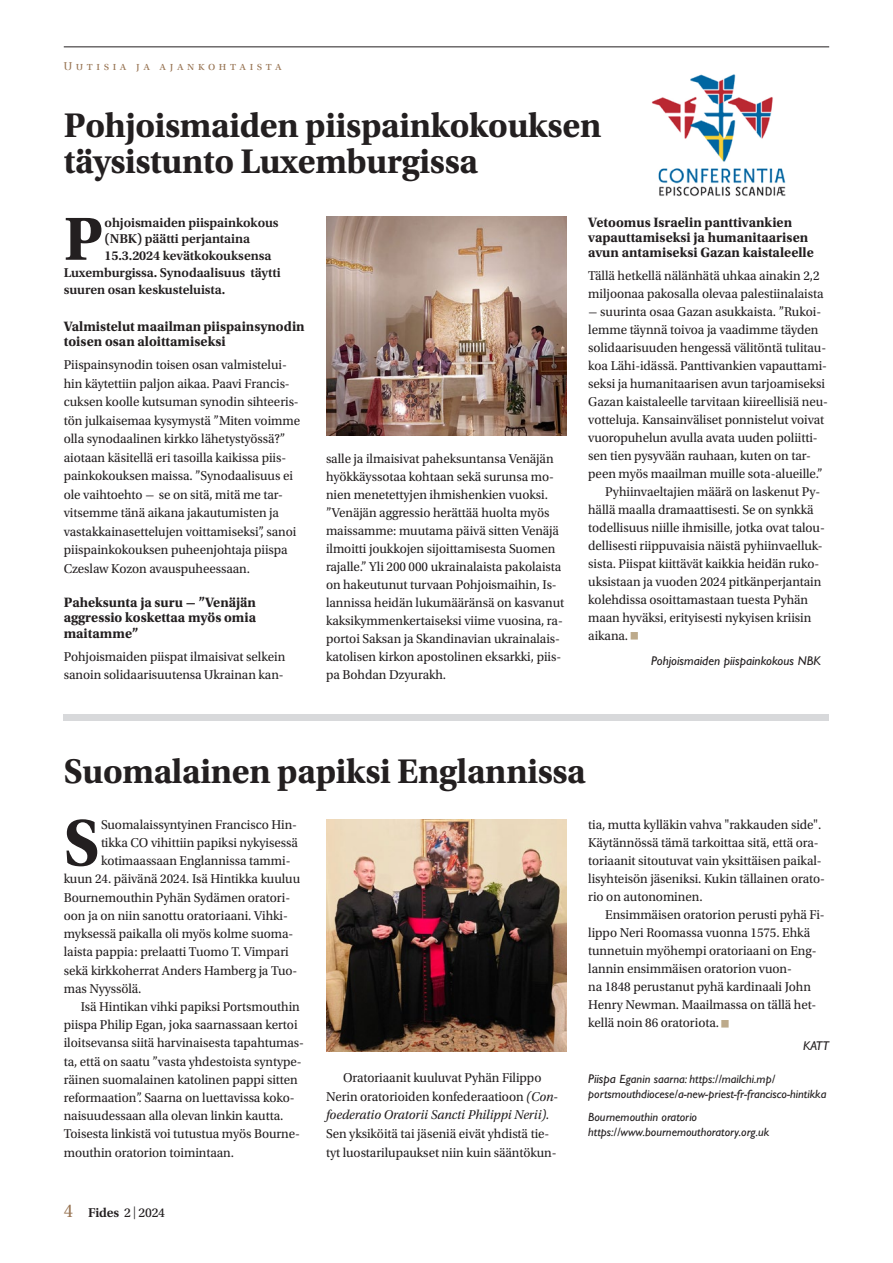
<style>
.page{position:relative;width:893px;height:1263px;background:#fff}
.page>*{position:absolute;margin:0;border:0;box-sizing:border-box;transform-origin:0 0}
.t1{font:700 68.7px "Utopia Std";color:#231f20}
.t2{font:700 64.05px "Utopia Std";color:#231f20}
.t3{font:700 36px/36px "Utopia Std";letter-spacing:-.01em;color:#231f20}
.t4{font:700 14.25px/15.5px "Utopia Std";color:#231f20}
.t5{font:13.5px/18px "Utopia Std";letter-spacing:-.005em;color:#231f20}
.t6{font:600 13.5px "Utopia Std";letter-spacing:-.005em;color:#231f20}
.t7{font:13.5px "Utopia Std";letter-spacing:-.005em;color:#231f20;scale:1.5 1}
.t8{font:13.5px "Utopia Std Capt";color:#231f20}
.t9{font:italic 12.75px "Gill Sans Std";color:#231f20}
.t10{font:italic 12px/15px "Gill Sans Std";color:#231f20}
.t11{font:12px "Utopia Std Subh";letter-spacing:.3em;color:#997655}
.s1{font-family:"Utopia Std";font-size:19.5px;color:#997655}
.s2{font-family:"Utopia Std";font-weight:600}
.s3{font-style:italic}
.s4{font-size:12.75px}
</style>
<div class="page">
<hr style="left:64px;top:47px;width:765px;height:1px;background:#231f20">
<div style="left:64px;top:714px;width:765px;height:7px;background:#d8d9db"></div>
<img style="left:651px;top:74px;width:135px;height:123px">
<img style="left:326px;top:819px;width:241px;height:232px">
<img style="left:326px;top:217px;width:241px;height:218px">
<p class="t11" style="left:64px;top:59px;width:220px">Uutisia ja ajankohtaista</p>
<h3 class="t3" style="left:64px;top:108px;width:539px">Pohjoismaiden piispainkokouksen täysistunto Luxemburgissa</h3>
<h2 class="t2" style="left:64px;top:202px;width:41px">P</h2>
<p class="t6" style="left:105px;top:215px;width:176px">ohjoismaiden piispainkokous</p>
<p class="t4" style="left:588px;top:215px;width:227px;line-height:15px">Vetoomus Israelin panttivankien vapauttamiseksi ja humanitaarisen avun antamiseksi Gazan kaistaleelle</p>
<p class="t5" style="left:588px;top:266px;width:237px">Tällä hetkellä nälänhätä uhkaa ainakin 2,2 miljoonaa pakosalla olevaa palestiinalaista</p>
<p class="t7" style="left:588px;top:304px;width:157px">– suurinta osaa Gazan asukkaista. ”Rukoi-</p>
<p class="t5" style="left:588px;top:320px;width:232px">lemme täynnä toivoa ja vaadimme täyden</p>
<p class="t5" style="left:588px;top:338px;width:239px">solidaarisuuden hengessä välitöntä tulitau-</p>
<p class="t5" style="left:588px;top:356px;width:240px">koa Lähi-idässä. Panttivankien vapauttami-</p>
<p class="t5" style="left:588px;top:374px;width:238px">seksi ja humanitaarisen avun tarjoamiseksi</p>
<p class="t5" style="left:588px;top:392px;width:241px">Gazan kaistaleelle tarvitaan kiireellisiä neu-</p>
<p class="t5" style="left:588px;top:410px;width:237px">votteluja. Kansainväliset ponnistelut voivat</p>
<p class="t5" style="left:588px;top:428px;width:231px">vuoropuhelun avulla avata uuden poliitti-</p>
<p class="t5" style="left:588px;top:446px;width:224px">sen tien pysyvään rauhaan, kuten on tar-</p>
<p class="t5" style="left:588px;top:464px;width:236px">peen myös maailman muille sota-alueille.”</p>
<p class="t5" style="left:605px;top:482px;width:216px">Pyhiinvaeltajien määrä on laskenut Py-</p>
<p class="t5" style="left:588px;top:500px;width:227px">hällä maalla dramaattisesti. Se on synkkä</p>
<p class="t5" style="left:588px;top:518px;width:238px">todellisuus niille ihmisille, jotka ovat talou-</p>
<p class="t5" style="left:588px;top:536px;width:236px">dellisesti riippuvaisia näistä pyhiinvaelluk-</p>
<p class="t5" style="left:588px;top:554px;width:233px">sista. Piispat kiittävät kaikkia heidän ruko-</p>
<p class="t5" style="left:588px;top:572px;width:235px">uksistaan ja vuoden 2024 pitkänperjantain</p>
<p class="t5" style="left:588px;top:590px;width:222px">kolehdissa osoittamastaan tuesta Pyhän</p>
<p class="t5" style="left:588px;top:608px;width:225px">maan hyväksi, erityisesti nykyisen kriisin</p>
<p class="t5" style="left:588px;top:626px;width:41px">aikana.</p>
<p class="t9" style="left:651px;top:653px;width:171px">Pohjoismaiden piispainkokous NBK</p>
<p class="t6" style="left:105px;top:231px;width:147px">(NBK) päätti perjantaina</p>
<p class="t6" style="left:105px;top:248px;width:168px">15.3.2024 kevätkokouksensa</p>
<p class="t6" style="left:64px;top:265px;width:218px">Luxemburgissa. Synodaalisuus täytti</p>
<p class="t6" style="left:64px;top:282px;width:163px">suuren osan keskusteluista.</p>
<p class="t4" style="left:64px;top:319px;width:242px">Valmistelut maailman piispainsynodin toisen osan aloittamiseksi</p>
<p class="t5" style="left:64px;top:356px;width:238px;line-height:18.5px">Piispainsynodin toisen osan valmistelui&shy;hin käytettiin paljon aikaa. Paavi Francis&shy;cuksen koolle kutsuman synodin sihteeris&shy;tön julkaisemaa kysymystä ”Miten voimme olla synodaalinen kirkko lähetystyössä?” aiotaan käsitellä eri tasoilla kaikissa piis&shy;painkokouksen maissa. ”Synodaalisuus ei ole vaihtoehto – se on sitä, mitä me tar&shy;vitsemme tänä aikana jakautumisten ja vastakkainasettelujen voittamiseksi”, sanoi piispainkokouksen puheenjohtaja piispa Czeslaw Kozon avauspuheessaan.</p>
<p class="t4" style="left:64px;top:594px;width:194px;text-align:justify">Paheksunta ja suru – ”Venäjän aggressio koskettaa myös omia maitamme”</p>
<p class="t5" style="left:64px;top:647px;width:223px;line-height:18.5px">Pohjoismaiden piispat ilmaisivat selkein sanoin solidaarisuutensa Ukrainan kan-</p>
<p class="t5" style="left:326px;top:450px;width:240px">salle ja ilmaisivat paheksuntansa Venäjän hyökkäyssotaa kohtaan sekä surunsa mo&shy;nien menetettyjen ihmishenkien vuoksi. ”Venäjän aggressio herättää huolta myös maissamme: muutama päivä sitten Venäjä ilmoitti joukkojen sijoittamisesta Suomen rajalle.” Yli 200 000 ukrainalaista pakolaista on hakeutunut turvaan Pohjoismaihin, Is&shy;lannissa heidän lukumääränsä on kasvanut kaksikymmenkertaiseksi viime vuosina, ra&shy;portoi Saksan ja Skandinavian ukrainalais&shy;katolisen kirkon apostolinen eksarkki, piis&shy;pa Bohdan Dzyurakh.</p>
<h3 class="t3" style="left:64px;top:753px;width:524px">Suomalainen papiksi Englannissa</h3>
<h1 class="t1" style="left:64px;top:803px;width:37px">S</h1>
<p class="t5" style="left:101px;top:816px;width:198px">Suomalaissyntyinen Francisco Hin-</p>
<p class="t5" style="left:101px;top:834px;width:198px">tikka CO vihittiin papiksi nykyisessä</p>
<p class="t5" style="left:101px;top:852px;width:191px">kotimaassaan Englannissa tammi-</p>
<p class="t5" style="left:64px;top:870px;width:238px">kuun 24. päivänä 2024. Isä Hintikka kuuluu</p>
<p class="t5" style="left:64px;top:888px;width:228px">Bournemouthin Pyhän Sydämen oratori-</p>
<p class="t5" style="left:64px;top:907px;width:226px">oon ja on niin sanottu oratoriaani. Vihki-</p>
<p class="t5" style="left:64px;top:925px;width:231px">myksessä paikalla oli myös kolme suoma-</p>
<p class="t5" style="left:64px;top:943px;width:226px">laista pappia: prelaatti Tuomo T. Vimpari</p>
<p class="t5" style="left:64px;top:961px;width:235px">sekä kirkkoherrat Anders Hamberg ja Tuo-</p>
<p class="t5" style="left:64px;top:980px;width:79px">mas Nyyssölä.</p>
<p class="t5" style="left:81px;top:998px;width:221px">Isä Hintikan vihki papiksi Portsmouthin</p>
<p class="t5" style="left:64px;top:1016px;width:235px">piispa Philip Egan, joka saarnassaan kertoi</p>
<p class="t5" style="left:64px;top:1034px;width:242px">iloitsevansa siitä harvinaisesta tapahtumas-</p>
<p class="t5" style="left:64px;top:1052px;width:239px">ta, että on saatu ”vasta yhdestoista syntype-</p>
<p class="t5" style="left:64px;top:1071px;width:236px">räinen suomalainen katolinen pappi sitten</p>
<p class="t5" style="left:64px;top:1089px;width:232px">reformaation”. Saarna on luettavissa koko-</p>
<p class="t5" style="left:64px;top:1107px;width:221px">naisuudessaan alla olevan linkin kautta.</p>
<p class="t5" style="left:64px;top:1125px;width:238px">Toisesta linkistä voi tutustua myös Bourne-</p>
<p class="t5" style="left:64px;top:1143px;width:172px">mouthin oratorion toimintaan.</p>
<p class="t8" style="left:64px;top:1205px;width:103px"><span class="s1">4</span> <span class="s2">Fides</span> 2 | 2024</p>
<p class="t5" style="left:326px;top:1069px;width:233px;line-height:18.6px;text-indent:17px">Oratoriaanit kuuluvat Pyhän Filippo<br>Nerin oratorioiden konfederaatioon <span class="s3">(Con&shy;foederatio Oratorii Sancti Philippi Nerii).</span></p>
<p class="t5" style="left:326px;top:1124px;width:232px;line-height:18.6px">Sen yksiköitä tai jäseniä eivät yhdistä tie&shy;tyt luostarilupaukset niin kuin sääntökun-</p>
<p class="t5" style="left:588px;top:816px;width:238px">tia, mutta kylläkin vahva "rakkauden side".<br>Käytännössä tämä tarkoittaa sitä, että ora&shy;toriaanit sitoutuvat vain yksittäisen paikal&shy;lisyhteisön jäseniksi. Kukin tällainen orato&shy;rio on autonominen.</p>
<p class="t5" style="left:588px;top:906px;width:238px;text-indent:17px">Ensimmäisen oratorion perusti pyhä Fi&shy;lippo Neri Roomassa vuonna 1575. Ehkä tunnetuin myöhempi oratoriaani on Eng&shy;lannin ensimmäisen oratorion vuon-<br>na 1848 perustanut pyhä kardinaali John Henry Newman. Maailmassa on tällä het&shy;kellä noin 86 oratoriota.</p>
<p class="t9" style="left:803px;top:1038px;width:28px">KATT</p>
<p class="t10" style="left:588px;top:1071px;width:240px"><span class="s4">Piispa</span> Eganin saarna: https://mailchi.mp/ portsmouthdiocese/a-new-priest-fr-francisco-hintikka</p>
<p class="t10" style="left:588px;top:1110px;width:183px">Bournemouthin oratorio https://www.bournemouthoratory.org.uk</p>
</div>
